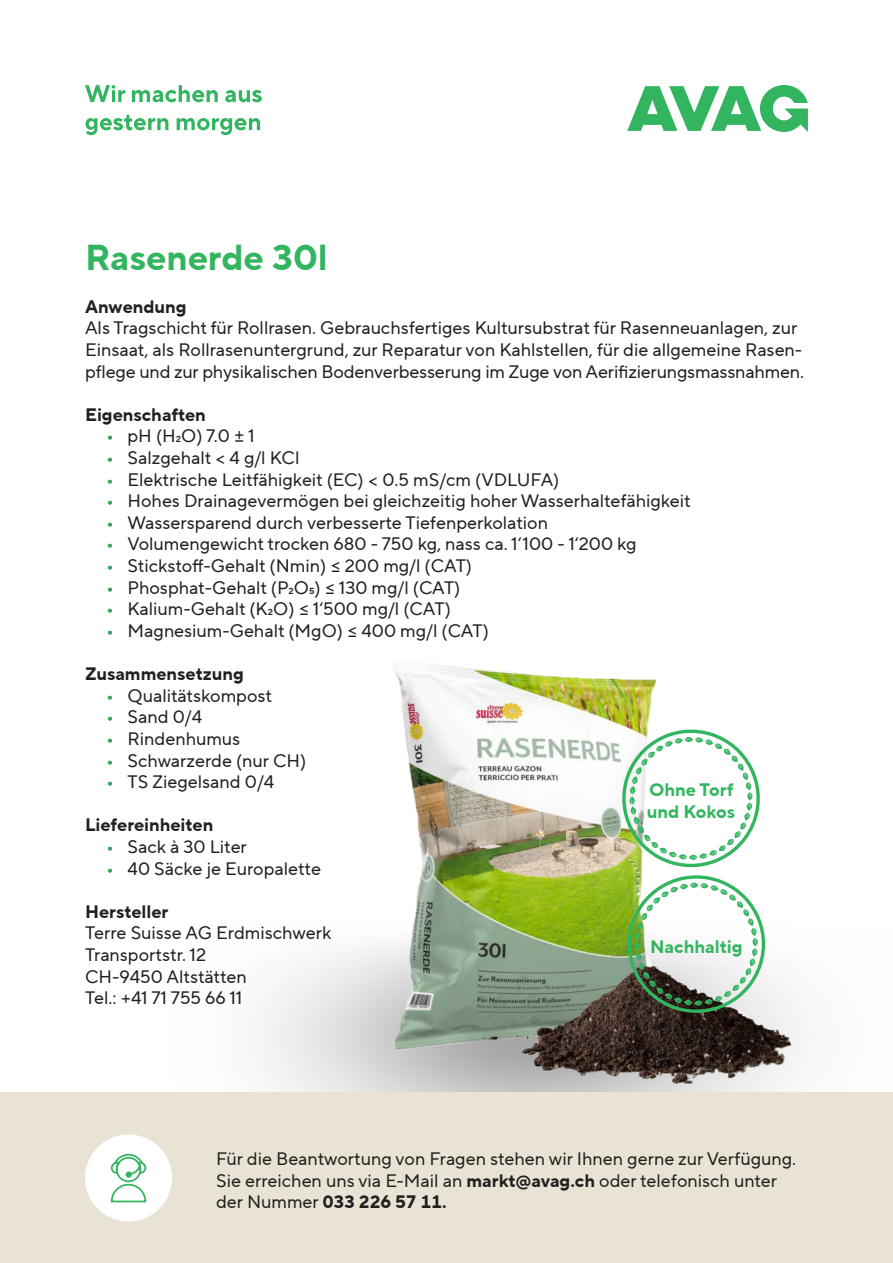
<style>
.page{position:relative;width:893px;height:1263px;background:#fff}
.page>*{position:absolute;margin:0;border:0;box-sizing:border-box;transform-origin:0 0}
.t1{font:700 36px "TT Norms Pro";color:#33b560}
.GT_Infobox{font:18px/21.6px "TT Norms Pro";color:#231f20}
.GT_Infobox-2{font:700 18px "TT Norms Pro";color:#231f20}
.t2{font:700 18px "TT Norms Pro";color:#33b560}
.t3{font:18px "TT Norms Pro";color:#33b560}
.s1{font-weight:700}
.s2{font-weight:400}
</style>
<div class="page">
<svg style="left:85px;top:85px;width:40px;height:17px"></svg>
<svg style="left:132px;top:85px;width:86px;height:17px"></svg>
<svg style="left:225px;top:90px;width:37px;height:12px"></svg>
<svg style="left:86px;top:115px;width:82px;height:20px"></svg>
<svg style="left:177px;top:118px;width:83px;height:17px"></svg>
<svg style="left:627px;top:85px;width:181px;height:47px"></svg>
<img style="left:226px;top:664px;width:608px;height:429px">
<svg style="left:618px;top:725px;width:152px;height:292px"></svg>
<div style="left:0;top:1093px;width:893px;height:170px;background:#e9e3d5"></div>
<div style="left:85px;top:1134px;width:87px;height:87px;background:#fff;border-radius:50%"></div>
<div style="left:116px;top:1157px;width:25px;height:25px;border:2px solid #33b560;border-radius:50%"></div>
<svg style="left:110px;top:1153px;width:37px;height:23px"></svg>
<svg style="left:110px;top:1183px;width:37px;height:20px"></svg>
<div style="left:126px;top:1171px;width:6px;height:7px;background:#33b560;border-radius:50%"></div>
<p class="t1" style="left:85px;top:230px;width:244px">Rasenerde 30l</p>
<p class="GT_Infobox-2" style="left:85px;top:293px;width:103px">Anwendung</p>
<p class="GT_Infobox" style="left:85px;top:317px;width:720px">Als Tragschicht für Rollrasen. Gebrauchsfertiges Kultursubstrat für Rasenneuanlagen, zur<br>Einsaat, als Rollrasenuntergrund, zur Reparatur von Kahlstellen, für die allgemeine Rasen&shy;pflege und zur physikalischen Bodenverbesserung im Zuge von Aerifizierungsmassnahmen.</p>
<p class="GT_Infobox-2" style="left:85px;top:401px;width:122px">Eigenschaften</p>
<p class="GT_Infobox" style="left:128px;top:425px;width:129px">pH (H2O) 7.0 ± 1</p>
<p class="GT_Infobox" style="left:128px;top:447px;width:173px">Salzgehalt &lt; 4 g/l KCl</p>
<p class="GT_Infobox" style="left:128px;top:468px;width:433px">Elektrische Leitfähigkeit (EC) &lt; 0.5 mS/cm (VDLUFA)</p>
<p class="GT_Infobox" style="left:128px;top:490px;width:565px">Hohes Drainagevermögen bei gleichzeitig hoher Wasserhaltefähigkeit</p>
<p class="GT_Infobox" style="left:128px;top:512px;width:422px">Wassersparend durch verbesserte Tiefenperkolation</p>
<p class="GT_Infobox" style="left:128px;top:533px;width:511px">Volumengewicht trocken 680 - 750 kg, nass ca. 1‘100 - 1‘200 kg</p>
<p class="GT_Infobox" style="left:128px;top:555px;width:346px">Stickstoff-Gehalt (Nmin) ≤ 200 mg/l (CAT)</p>
<p class="GT_Infobox" style="left:128px;top:576px;width:334px">Phosphat-Gehalt (P2O5) ≤ 130 mg/l (CAT)</p>
<p class="GT_Infobox" style="left:128px;top:598px;width:325px">Kalium-Gehalt (K2O) ≤ 1‘500 mg/l (CAT)</p>
<p class="GT_Infobox" style="left:128px;top:620px;width:363px">Magnesium-Gehalt (MgO) ≤ 400 mg/l (CAT)</p>
<p class="GT_Infobox-2" style="left:85px;top:660px;width:160px">Zusammensetzung</p>
<p class="GT_Infobox" style="left:128px;top:684px;width:146px">Qualitätskompost</p>
<p class="GT_Infobox" style="left:128px;top:706px;width:76px">Sand 0/4</p>
<p class="GT_Infobox" style="left:128px;top:728px;width:114px">Rindenhumus</p>
<p class="GT_Infobox" style="left:128px;top:749px;width:180px">Schwarzerde (nur CH)</p>
<p class="GT_Infobox" style="left:128px;top:771px;width:148px">TS Ziegelsand 0/4</p>
<p class="GT_Infobox-2" style="left:85px;top:812px;width:130px">Liefereinheiten</p>
<p class="GT_Infobox" style="left:128px;top:836px;width:121px">Sack à 30 Liter</p>
<p class="GT_Infobox" style="left:128px;top:857px;width:195px">40 Säcke je Europalette</p>
<p class="GT_Infobox-2" style="left:85px;top:898px;width:85px">Hersteller</p>
<p class="GT_Infobox" style="left:85px;top:922px;width:248px">Terre Suisse AG Erdmischwerk</p>
<p class="GT_Infobox" style="left:85px;top:944px;width:123px">Transportstr. 12</p>
<p class="GT_Infobox" style="left:85px;top:965px;width:163px">CH-9450 Altstätten</p>
<p class="GT_Infobox" style="left:85px;top:987px;width:159px">Tel.: +41 71 755 66 11</p>
<p class="t3" style="left:106px;top:423px;width:9px">•</p>
<p class="t3" style="left:106px;top:445px;width:9px">•</p>
<p class="t3" style="left:106px;top:466px;width:9px">•</p>
<p class="t3" style="left:106px;top:488px;width:9px">•</p>
<p class="t3" style="left:106px;top:510px;width:9px">•</p>
<p class="t3" style="left:106px;top:531px;width:9px">•</p>
<p class="t3" style="left:106px;top:553px;width:9px">•</p>
<p class="t3" style="left:106px;top:574px;width:9px">•</p>
<p class="t3" style="left:106px;top:596px;width:9px">•</p>
<p class="t3" style="left:106px;top:618px;width:9px">•</p>
<p class="t3" style="left:106px;top:682px;width:9px">•</p>
<p class="t3" style="left:106px;top:704px;width:9px">•</p>
<p class="t3" style="left:106px;top:726px;width:9px">•</p>
<p class="t3" style="left:106px;top:747px;width:9px">•</p>
<p class="t3" style="left:106px;top:769px;width:9px">•</p>
<p class="t2" style="left:649px;top:776px;width:86px">Ohne Torf</p>
<p class="t2" style="left:647px;top:798px;width:90px">und Kokos</p>
<p class="t3" style="left:106px;top:834px;width:9px">•</p>
<p class="t3" style="left:106px;top:855px;width:9px">•</p>
<p class="t2" style="left:650px;top:933px;width:94px">Nachhaltig</p>
<p class="GT_Infobox" style="left:216px;top:1148px;width:581px">Für die Beantwortung von Fragen stehen wir Ihnen gerne zur Verfügung.</p>
<p class="GT_Infobox" style="left:216px;top:1169px;width:562px">Sie erreichen uns via E-Mail an <span class="s1">markt@avag.ch</span> oder telefonisch unter</p>
<p class="GT_Infobox-2" style="left:216px;top:1188px;width:232px"><span class="s2">der Nummer</span> 033 226 57 11.</p>
</div>
